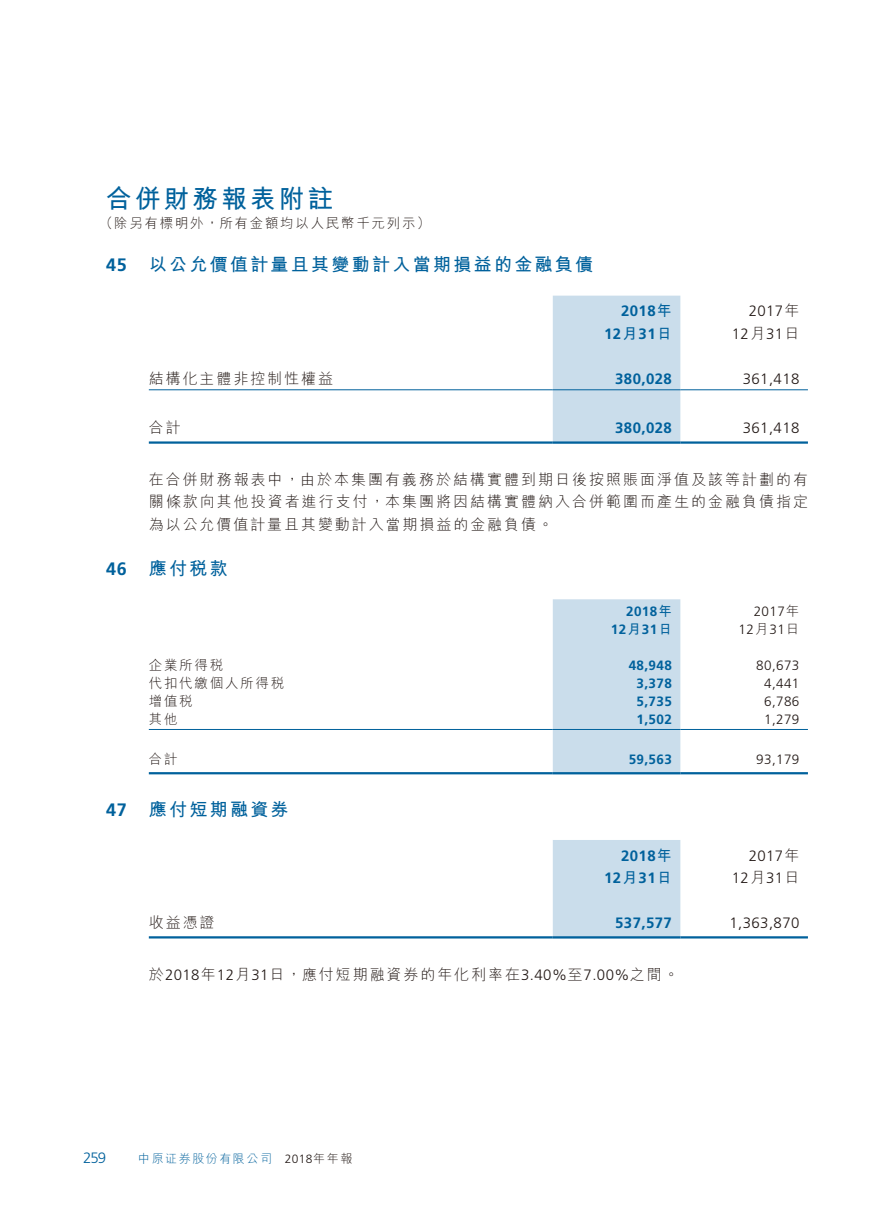
<style>
.page{position:relative;width:893px;height:1212px;background:#fff}
.page>*{position:absolute;margin:0;border:0;box-sizing:border-box;transform-origin:0 0}
.t1{font:700 25.5px "M Hei HK";letter-spacing:.13em;color:#00619c}
.t2{font:700 18px "M Hei HK";letter-spacing:.13em;color:#00619c}
.t3{font:700 18px "Frutiger LT Std";color:#00619c}
.t4{font:300 15px/22.5px "M Hei HK";letter-spacing:.13em;color:#231916;text-align:justify}
.t5{font:300 15px/22.5px "Frutiger LT Std";letter-spacing:.03em;color:#231916;text-align:right}
.t6{font:700 15px/22.5px "Frutiger LT Std";letter-spacing:.03em;color:#00619c;text-align:right}
.t7{font:300 15px "Frutiger LT Std";color:#00619c}
.t8{font:300 13.5px "M Hei HK";letter-spacing:.13em;color:#231916}
.t9{font:700 13.5px/18px "Frutiger LT Std";letter-spacing:.03em;color:#00619c;text-align:right}
.t10{font:300 13.5px/18px "Frutiger LT Std";letter-spacing:.03em;color:#231916;text-align:right}
.t11{font:300 12px "M Hei HK";letter-spacing:.13em;color:#00619c}
.t12{font:300 12px "Frutiger LT Std";color:#231916}
.s1{font-family:"M Hei HK"}
.s2{font-family:"Frutiger LT Std"}
.s3{font-family:"M Hei HKS"}
</style>
<div class="page">
<div style="left:553px;top:296px;width:127px;height:145px;background:#caddeb"></div>
<hr style="left:149px;top:389px;width:404px;height:1px;background:#00619c">
<hr style="left:553px;top:389px;width:127px;height:1px;background:#00619c">
<hr style="left:680px;top:389px;width:128px;height:1px;background:#00619c">
<hr style="left:149px;top:441px;width:404px;height:3px;background:#00619c">
<hr style="left:553px;top:441px;width:127px;height:3px;background:#00619c">
<hr style="left:680px;top:441px;width:128px;height:3px;background:#00619c">
<div style="left:553px;top:599px;width:127px;height:173px;background:#caddeb"></div>
<hr style="left:149px;top:729px;width:404px;height:1px;background:#00619c">
<hr style="left:553px;top:729px;width:127px;height:1px;background:#00619c">
<hr style="left:680px;top:729px;width:128px;height:1px;background:#00619c">
<hr style="left:149px;top:772px;width:404px;height:2px;background:#00619c">
<hr style="left:553px;top:772px;width:127px;height:2px;background:#00619c">
<hr style="left:680px;top:772px;width:128px;height:2px;background:#00619c">
<div style="left:553px;top:840px;width:127px;height:96px;background:#caddeb"></div>
<hr style="left:149px;top:936px;width:404px;height:2px;background:#00619c">
<hr style="left:553px;top:936px;width:127px;height:2px;background:#00619c">
<hr style="left:680px;top:936px;width:128px;height:2px;background:#00619c">
<h1 class="t1" style="left:106px;top:180px;width:228px">合併財務報表附註</h1>
<p class="t8" style="left:100px;top:216px;width:332px">（除另有標明外，所有金額均以人民幣千元列示(</p>
<p class="t3" style="left:106px;top:254px;width:22px">45</p>
<p class="t3" style="left:106px;top:558px;width:22px">46</p>
<p class="t3" style="left:106px;top:799px;width:22px">47</p>
<p class="t2" style="left:149px;top:252px;width:446px">以公允價值計量且其變動計入當期損益的金融負債</p>
<p class="t4" style="left:149px;top:367px;width:186px">結構化主體非控制性權益</p>
<p class="t6" style="left:604px;top:300px;width:69px">2018<span class="s1">年<br></span>12<span class="s1">月</span>31<span class="s1">日</span></p>
<p class="t5" style="left:732px;top:300px;width:69px">2017<span class="s1">年<br></span>12<span class="s1">月</span>31<span class="s1">日</span></p>
<p class="t5" style="left:743px;top:367px;width:58px">361,418</p>
<p class="t6" style="left:615px;top:367px;width:58px">380,028</p>
<p class="t4" style="left:149px;top:416px;width:33px">合計</p>
<p class="t4" style="left:149px;top:468px;width:661px">在合併財務報表中，由於本集團有義務於結構實體到期日後按照賬面淨值及該等計劃的有關條款向其他投資者進行支付，本集團將因結構實體納入合併範圍而產生的金融負債指定為以公允價值計量且其變動計入當期損益的金融負債。</p>
<p class="t2" style="left:149px;top:555px;width:80px">應付稅款</p>
<p class="t6" style="left:615px;top:417px;width:58px">380,028</p>
<p class="t5" style="left:743px;top:417px;width:58px">361,418</p>
<p class="t8" style="left:149px;top:658px;width:76px">企業所得稅</p>
<p class="t9" style="left:611px;top:602px;width:62px">2018<span class="s1">年<br></span>12<span class="s1">月</span>31<span class="s1">日</span></p>
<p class="t10" style="left:738px;top:602px;width:62px">2017<span class="s1">年<br></span>12<span class="s1">月</span>31<span class="s1">日</span></p>
<p class="t10" style="left:756px;top:656px;width:45px">80,673</p>
<p class="t9" style="left:629px;top:656px;width:45px">48,948</p>
<p class="t8" style="left:149px;top:676px;width:137px">代扣代繳個人所得稅</p>
<p class="t9" style="left:637px;top:674px;width:37px">3,378</p>
<p class="t10" style="left:764px;top:674px;width:37px">4,441</p>
<p class="t8" style="left:149px;top:694px;width:45px">增值稅</p>
<p class="t9" style="left:637px;top:692px;width:37px">5,735</p>
<p class="t10" style="left:764px;top:692px;width:37px">6,786</p>
<p class="t8" style="left:149px;top:712px;width:30px">其他</p>
<p class="t9" style="left:637px;top:710px;width:37px">1,502</p>
<p class="t10" style="left:764px;top:710px;width:37px">1,279</p>
<p class="t8" style="left:149px;top:752px;width:30px">合計</p>
<p class="t2" style="left:149px;top:796px;width:141px">應付短期融資券</p>
<p class="t9" style="left:629px;top:750px;width:45px">59,563</p>
<p class="t10" style="left:756px;top:751px;width:45px">93,179</p>
<p class="t6" style="left:604px;top:844px;width:69px">2018<span class="s1">年<br></span>12<span class="s1">月</span>31<span class="s1">日</span></p>
<p class="t5" style="left:732px;top:844px;width:69px">2017<span class="s1">年<br></span>12<span class="s1">月</span>31<span class="s1">日</span></p>
<p class="t5" style="left:729px;top:912px;width:72px">1,363,870</p>
<p class="t4" style="left:149px;top:911px;width:67px">收益憑證</p>
<p class="t4" style="left:149px;top:963px;width:531px">於<span class="s2">2018</span>年<span class="s2">12</span>月<span class="s2">31</span>日，應付短期融資券的年化利率在<span class="s2">3.40%</span>至<span class="s2">7.00%</span>之間。</p>
<p class="t6" style="left:615px;top:912px;width:58px">537,577</p>
<p class="t7" style="left:83px;top:1149px;width:25px">259</p>
<p class="t11" style="left:138px;top:1152px;width:135px">中原<span class="s3">證</span>券股份有限公司</p>
<p class="t12" style="left:285px;top:1152px;width:69px">2018<span class="s1">年年報</span></p>
</div>
